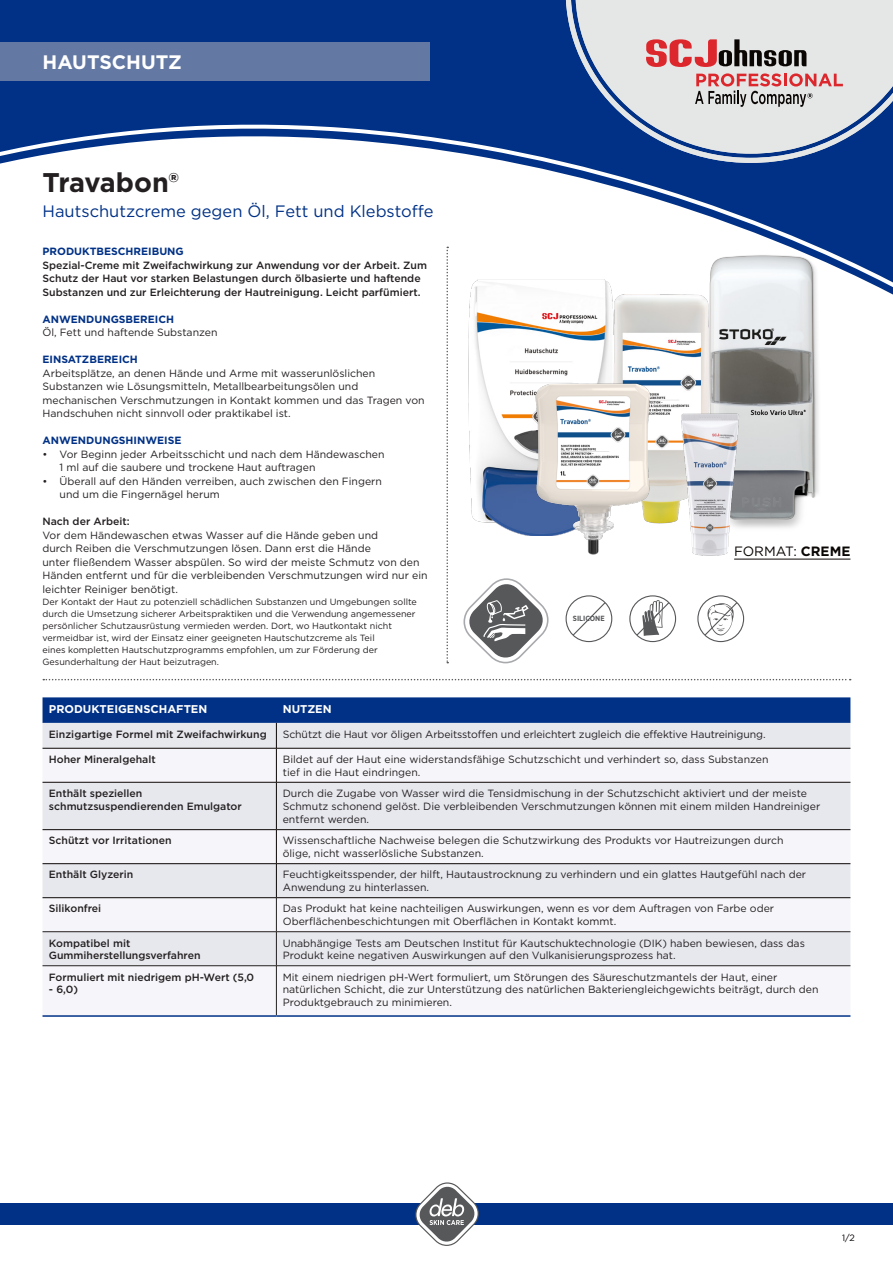
<style>
.page{position:relative;width:893px;height:1263px;background:#fff}
.page>*{position:absolute;margin:0;border:0;box-sizing:border-box;transform-origin:0 0}
.t1{font:700 27px "Gotham";letter-spacing:-.02em;color:#231f20}
.t2{font:700 19.5px "Gotham";color:#fff}
.t3{font:16.5px "Gotham";color:#003186}
.t4{font:13.5px "Gotham";color:#0a0604}
.t5{font:700 11.25px "Gotham";color:#fff}
.t6{font:10.5px/13.5px "Gotham";color:#231f20}
.t7{font:500 10.5px/13.5px "Gotham";color:#231f20}
.t8{font:700 10.5px "Gotham";color:#003186}
.t9{font:9px/12px "Gotham";color:#231f20}
.t10{font:300 9px "Gotham";color:#231f20}
.t11{font:700 7.5px "Gotham Narrow";color:#57585a}
.s1{font-weight:700}
</style>
<div class="page">
<div style="left:0;top:0;width:893px;height:295px;background:#003186"></div>
<svg style="left:0;top:119px;width:893px;height:175px"></svg>
<div style="left:0;top:1203px;width:893px;height:22px;background:#003186"></div>
<svg style="left:415px;top:1182px;width:64px;height:64px"></svg>
<div style="left:0;top:43px;width:429px;height:38px;background:#6378a3"></div>
<svg style="left:566px;top:0;width:327px;height:163px;background:#274f96"></svg>
<svg style="left:575px;top:0;width:318px;height:154px;background:#b8c3d3"></svg>
<svg style="left:646px;top:39px;width:161px;height:28px;background:#b28687"></svg>
<svg style="left:695px;top:73px;width:148px;height:34px;background:#cbabac"></svg>
<svg style="left:446px;top:247px;width:2px;height:416px"></svg>
<svg style="left:43px;top:679px;width:808px;height:1px"></svg>
<hr style="left:734px;top:559px;width:116px;height:1px;background:#0a0604">
<svg style="left:43px;top:749px;width:807px;height:266px;fill:#f6f5f9"></svg>
<hr style="left:43px;top:782px;width:233px;height:1px;background:#0a0604">
<hr style="left:276px;top:782px;width:574px;height:1px;background:#0a0604">
<hr style="left:43px;top:829px;width:233px;height:1px;background:#0a0604">
<hr style="left:276px;top:829px;width:574px;height:1px;background:#0a0604">
<hr style="left:43px;top:863px;width:233px;height:1px;background:#0a0604">
<hr style="left:276px;top:863px;width:574px;height:1px;background:#0a0604">
<hr style="left:43px;top:897px;width:233px;height:1px;background:#0a0604">
<hr style="left:276px;top:897px;width:574px;height:1px;background:#0a0604">
<hr style="left:43px;top:748px;width:233px;height:1px;background:#0a0604">
<hr style="left:276px;top:748px;width:574px;height:1px;background:#0a0604">
<svg style="left:43px;top:697px;width:807px;height:51px;background:#728bb8"></svg>
<hr style="left:276px;top:748px;width:1px;height:34px;background:#0a0604">
<hr style="left:276px;top:782px;width:1px;height:47px;background:#0a0604">
<hr style="left:276px;top:830px;width:1px;height:33px;background:#0a0604">
<hr style="left:276px;top:864px;width:1px;height:33px;background:#0a0604">
<hr style="left:276px;top:898px;width:1px;height:33px;background:#231f20">
<hr style="left:43px;top:931px;width:233px;height:1px;background:#231f20">
<hr style="left:276px;top:931px;width:574px;height:1px;background:#231f20">
<hr style="left:276px;top:932px;width:1px;height:33px;background:#231f20">
<hr style="left:43px;top:965px;width:233px;height:1px;background:#231f20">
<hr style="left:276px;top:965px;width:574px;height:1px;background:#231f20">
<hr style="left:276px;top:966px;width:1px;height:49px;background:#231f20">
<hr style="left:43px;top:1015px;width:233px;height:2px;background:#003186">
<hr style="left:276px;top:1015px;width:574px;height:2px;background:#003186">
<svg style="left:635px;top:600px;width:35px;height:37px"></svg>
<div style="left:629px;top:595px;width:47px;height:47px;border:1px solid #57585a;border-radius:50%"></div>
<svg style="left:703px;top:601px;width:35px;height:36px"></svg>
<div style="left:697px;top:595px;width:47px;height:47px;border:1px solid #57585a;border-radius:50%"></div>
<svg style="left:463px;top:578px;width:86px;height:85px"></svg>
<svg style="left:572px;top:601px;width:35px;height:36px"></svg>
<div style="left:566px;top:595px;width:46px;height:47px;border:1px solid #57585a;border-radius:50%"></div>
<img style="left:689px;top:232px;width:149px;height:296px">
<img style="left:465px;top:276px;width:151px;height:260px">
<img style="left:606px;top:295px;width:114px;height:229px">
<img style="left:530px;top:379px;width:127px;height:176px">
<img style="left:681px;top:413px;width:59px;height:143px">
<p class="t2" style="left:43px;top:49px;width:141px">HAUTSCHUTZ</p>
<p class="t1" style="left:43px;top:164px;width:138px">Travabon®</p>
<p class="t3" style="left:43px;top:201px;width:392px">Hautschutzcreme gegen Öl, Fett und Klebstoffe</p>
<p class="t8" style="left:43px;top:244px;width:143px">PRODUKTBESCHREIBUNG</p>
<p class="t7" style="left:43px;top:258px;width:386px">Spezial-Creme mit Zweifachwirkung zur Anwendung vor der Arbeit. Zum<br>Schutz der Haut vor starken Belastungen durch ölbasierte und haftende<br>Substanzen und zur Erleichterung der Hautreinigung. Leicht parfümiert.</p>
<p class="t8" style="left:43px;top:312px;width:133px">ANWENDUNGSBEREICH</p>
<p class="t6" style="left:43px;top:325px;width:176px">Öl, Fett und haftende Substanzen</p>
<p class="t8" style="left:43px;top:352px;width:97px">EINSATZBEREICH</p>
<p class="t6" style="left:43px;top:366px;width:384px">Arbeitsplätze, an denen Hände und Arme mit wasserunlöslichen Substanzen wie Lösungsmitteln, Metallbearbeitungsölen und mechanischen Verschmutzungen in Kontakt kommen und das Tragen von Handschuhen nicht sinnvoll oder praktikabel ist.</p>
<p class="t8" style="left:43px;top:433px;width:140px">ANWENDUNGSHINWEISE</p>
<p class="t6" style="left:60px;top:447px;width:326px;text-indent:-17px">• Vor Beginn jeder Arbeitsschicht und nach dem Händewaschen<br>1 ml auf die saubere und trockene Haut auftragen</p>
<p class="t6" style="left:60px;top:474px;width:324px;text-indent:-17px">• Überall auf den Händen verreiben, auch zwischen den Fingern und um die Fingernägel herum</p>
<p class="t7" style="left:43px;top:514px;width:89px">Nach der Arbeit:</p>
<p class="t6" style="left:43px;top:528px;width:337px">Vor dem Händewaschen etwas Wasser auf die Hände geben und</p>
<p class="t6" style="left:43px;top:541px;width:330px">durch Reiben die Verschmutzungen lösen. Dann erst die Hände</p>
<p class="t6" style="left:43px;top:555px;width:387px">unter fließendem Wasser abspülen. So wird der meiste Schmutz von den<br>Händen entfernt und für die verbleibenden Verschmutzungen wird nur ein leichter Reiniger benötigt.</p>
<p class="t9" style="left:43px;top:595px;width:376px">Der Kontakt der Haut zu potenziell schädlichen Substanzen und Umgebungen sollte durch die Umsetzung sicherer Arbeitspraktiken und die Verwendung angemessener persönlicher Schutzausrüstung vermieden werden. Dort, wo Hautkontakt nicht vermeidbar ist, wird der Einsatz einer geeigneten Hautschutzcreme als Teil<br>eines kompletten Hautschutzprogramms empfohlen, um zur Förderung der Gesunderhaltung der Haut beizutragen.</p>
<p class="t11" style="left:573px;top:613px;width:33px">SILICONE</p>
<p class="t4" style="left:734px;top:543px;width:118px">FORMAT: <span class="s1">CREME</span></p>
<p class="t5" style="left:49px;top:701px;width:160px">PRODUKTEIGENSCHAFTEN</p>
<p class="t5" style="left:283px;top:701px;width:50px">NUTZEN</p>
<p class="t7" style="left:49px;top:727px;width:219px">Einzigartige Formel mit Zweifachwirkung</p>
<p class="t6" style="left:283px;top:727px;width:484px">Schützt die Haut vor öligen Arbeitsstoffen und erleichtert zugleich die effektive Hautreinigung.</p>
<p class="t7" style="left:49px;top:752px;width:108px">Hoher Mineralgehalt</p>
<p class="t6" style="left:283px;top:752px;width:487px">Bildet auf der Haut eine widerstandsfähige Schutzschicht und verhindert so, dass Substanzen</p>
<p class="t6" style="left:283px;top:765px;width:139px">tief in die Haut eindringen.</p>
<p class="t7" style="left:49px;top:787px;width:194px;line-height:12.8px">Enthält speziellen schmutzsuspendierenden Emulgator</p>
<p class="t6" style="left:283px;top:787px;width:539px;line-height:12.8px">Durch die Zugabe von Wasser wird die Tensidmischung in der Schutzschicht aktiviert und der meiste<br>Schmutz schonend gelöst. Die verbleibenden Verschmutzungen können mit einem milden Handreiniger entfernt werden.</p>
<p class="t7" style="left:49px;top:834px;width:124px">Schützt vor Irritationen</p>
<p class="t6" style="left:283px;top:834px;width:502px">Wissenschaftliche Nachweise belegen die Schutzwirkung des Produkts vor Hautreizungen durch</p>
<p class="t6" style="left:283px;top:846px;width:203px">ölige, nicht wasserlösliche Substanzen.</p>
<p class="t7" style="left:49px;top:868px;width:86px">Enthält Glyzerin</p>
<p class="t6" style="left:283px;top:868px;width:525px;line-height:12.8px">Feuchtigkeitsspender, der hilft, Hautaustrocknung zu verhindern und ein glattes Hautgefühl nach der<br>Anwendung zu hinterlassen.</p>
<p class="t7" style="left:49px;top:902px;width:54px">Silikonfrei</p>
<p class="t6" style="left:283px;top:902px;width:493px;line-height:12.8px">Das Produkt hat keine nachteiligen Auswirkungen, wenn es vor dem Auftragen von Farbe oder<br>Oberflächenbeschichtungen mit Oberflächen in Kontakt kommt.</p>
<p class="t7" style="left:49px;top:936px;width:153px;line-height:12.8px">Kompatibel mit<br>Gummiherstellungsverfahren</p>
<p class="t6" style="left:283px;top:936px;width:524px">Unabhängige Tests am Deutschen Institut für Kautschuktechnologie (DIK) haben bewiesen, dass das</p>
<p class="t6" style="left:283px;top:948px;width:394px">Produkt keine negativen Auswirkungen auf den Vulkanisierungsprozess hat.</p>
<p class="t7" style="left:49px;top:970px;width:207px">Formuliert mit niedrigem pH-Wert (5,0</p>
<p class="t7" style="left:49px;top:983px;width:31px">- 6,0)</p>
<p class="t6" style="left:283px;top:970px;width:496px">Mit einem niedrigen pH-Wert formuliert, um Störungen des Säureschutzmantels der Haut, einer</p>
<p class="t6" style="left:283px;top:982px;width:537px">natürlichen Schicht, die zur Unterstützung des natürlichen Bakteriengleichgewichts beiträgt, durch den</p>
<p class="t6" style="left:283px;top:995px;width:171px">Produktgebrauch zu minimieren.</p>
<p class="t10" style="left:842px;top:1232px;width:14px">1/2</p>
</div>
